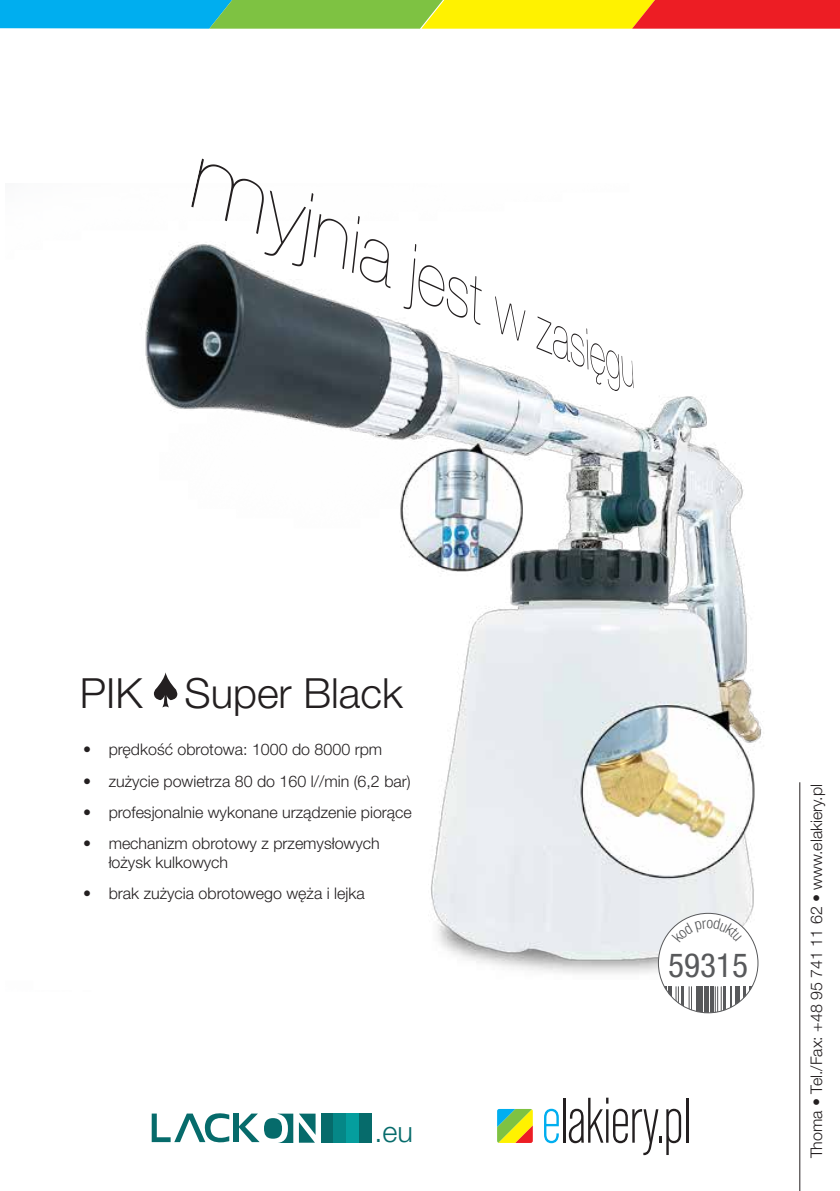
<style>
.page{position:relative;width:840px;height:1191px;background:#fff}
.page>*{position:absolute;margin:0;border:0;box-sizing:border-box;transform-origin:0 0}
.t1{font:300 41.6px "Helvetica Neue LT Pro";color:#231f20}
.t2{font:condensed 33.2px "Helvetica Neue LT Pro";color:#58595b}
.t3{font:300 28.8px "Helvetica Neue LT Pro";color:#066b6b}
.t4{font:300 16px/19.2px "Helvetica Neue LT Pro";color:#231f20}
.s1{font-family:"Hoyle Playing Cards";font-weight:400;font-size:65.8px}
</style>
<div class="page">
<svg style="left:0;top:0;width:839px;height:29px;background:#98a35a"></svg>
<svg style="left:544px;top:1108px;width:14px;height:35px"></svg>
<hr style="left:563px;top:1097px;width:2px;height:45px;background:#231f20">
<svg style="left:568px;top:1097px;width:112px;height:58px"></svg>
<hr style="left:685px;top:1097px;width:3px;height:45px;background:#231f20">
<svg style="left:497px;top:1109px;width:35px;height:34px"></svg>
<div style="left:359px;top:1113px;width:13px;height:30px;background:#066b6b"></div>
<svg style="left:152px;top:1113px;width:77px;height:30px"></svg>
<div style="left:233px;top:1113px;width:5px;height:29px;background:#066b6b"></div>
<svg style="left:238px;top:1113px;width:21px;height:29px"></svg>
<div style="left:264px;top:1118px;width:18px;height:20px;background:#066b6b;border-radius:50%"></div>
<svg style="left:277px;top:1113px;width:16px;height:30px"></svg>
<div style="left:321px;top:1113px;width:12px;height:30px;background:#066b6b"></div>
<div style="left:333px;top:1113px;width:13px;height:30px;background:#058787"></div>
<div style="left:346px;top:1113px;width:13px;height:30px;background:#059e9e"></div>
<svg style="left:299px;top:1113px;width:16px;height:29px"></svg>
<hr style="left:798px;top:782px;width:1px;height:409px;background:#231f20">
<img style="left:145px;top:244px;width:656px;height:747px">
<svg style="left:191px;top:158px;width:199px;height:130px"></svg>
<svg style="left:403px;top:244px;width:78px;height:81px"></svg>
<svg style="left:494px;top:296px;width:31px;height:45px"></svg>
<svg style="left:536px;top:316px;width:97px;height:75px"></svg>
<svg style="left:657px;top:913px;width:101px;height:100px"></svg>
<h1 class="t1" style="left:80px;top:667px;width:324px">PIK <span class="s1">q</span>Super Black</h1>
<p class="t4" style="left:83px;top:739px;width:300px">• prędkość obrotowa: 1000 do 8000 rpm</p>
<p class="t4" style="left:83px;top:771px;width:329px">• zużycie powietrza 80 do 160 l//min (6,2 bar)</p>
<p class="t4" style="left:83px;top:802px;width:330px">• profesjonalnie wykonane urządzenie piorące</p>
<p class="t4" style="left:109px;top:833px;width:272px;text-indent:-25px">• mechanizm obrotowy z przemysłowych łożysk kulkowych</p>
<p class="t4" style="left:83px;top:883px;width:283px">• brak zużycia obrotowego węża i lejka</p>
<h3 class="t3" style="left:374px;top:1114px;width:40px">.eu</h3>
<h2 class="t2" style="left:668px;top:946px;width:81px">59315</h2>
<p class="t4" style="left:806px;top:1158px;width:376px;rotate:-90deg">Thoma • Tel./Fax: +48 95 741 11 62 • www.elakiery.pl</p>
</div>
